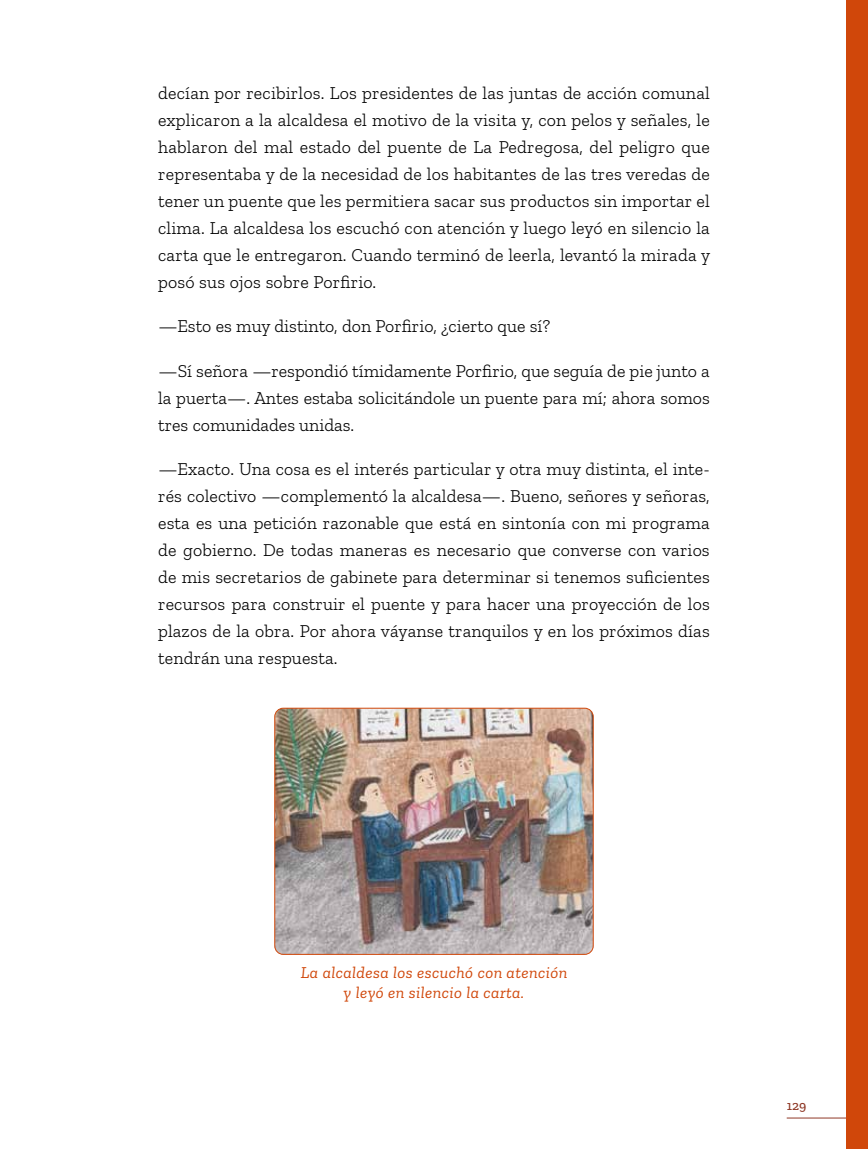
<style>
.page{position:relative;width:868px;height:1149px;background:#fff}
.page>*{position:absolute;margin:0;border:0;box-sizing:border-box;transform-origin:0 0}
.t1{font:300 18px/27px "Zilla Slab";letter-spacing:.005em;color:#000;text-align:justify}
.t2{font:italic 16.5px/19.8px "Zilla Slab";letter-spacing:.025em;color:#d0470a;text-align:center}
.t3{font:500 13.5px "Zilla Slab";color:#8f3927}
</style>
<div class="page">
<hr style="left:786px;top:1117px;width:81px;height:1px;background:#8f3927">
<div style="left:846px;top:0;width:21px;height:1148px;background:#d0470a"></div>
<img style="left:275px;top:709px;width:318px;height:245px">
<div style="left:274px;top:707px;width:319px;height:247px;border:1px solid #d0470a;border-radius:9px"></div>
<p class="t1" style="left:158px;top:80px;width:553px">decían por recibirlos. Los presidentes de las juntas de acción comunal explicaron a la alcaldesa el motivo de la visita y, con pelos y señales, le hablaron del mal estado del puente de La Pedregosa, del peligro que representaba y de la necesidad de los habitantes de las tres veredas de tener un puente que les permitiera sacar sus productos sin importar el clima. La alcaldesa los escuchó con atención y luego leyó en silencio la carta que le entregaron. Cuando terminó de leerla, levantó la mirada y posó sus ojos sobre Porfirio.</p>
<p class="t1" style="left:158px;top:313px;width:393px">—Esto es muy distinto, don Porfirio, ¿cierto que sí?</p>
<p class="t1" style="left:158px;top:357px;width:553px">—Sí señora —respondió tímidamente Porfirio, que seguía de pie junto a la puerta—. Antes estaba solicitándole un puente para mí; ahora somos tres comunidades unidas.</p>
<p class="t1" style="left:158px;top:455px;width:553px">—Exacto. Una cosa es el interés particular y otra muy distinta, el inte&shy;rés colectivo —complementó la alcaldesa—. Bueno, señores y señoras, esta es una petición razonable que está en sintonía con mi programa de gobierno. De todas maneras es necesario que converse con varios de mis secretarios de gabinete para determinar si tenemos suficientes recursos para construir el puente y para hacer una proyección de los plazos de la obra. Por ahora váyanse tranquilos y en los próximos días tendrán una respuesta.</p>
<p class="t2" style="left:301px;top:962px;width:268px">La alcaldesa los escuchó con atención y leyó en silencio la carta.</p>
<p class="t3" style="left:786px;top:1097px;width:21px">129</p>
</div>
